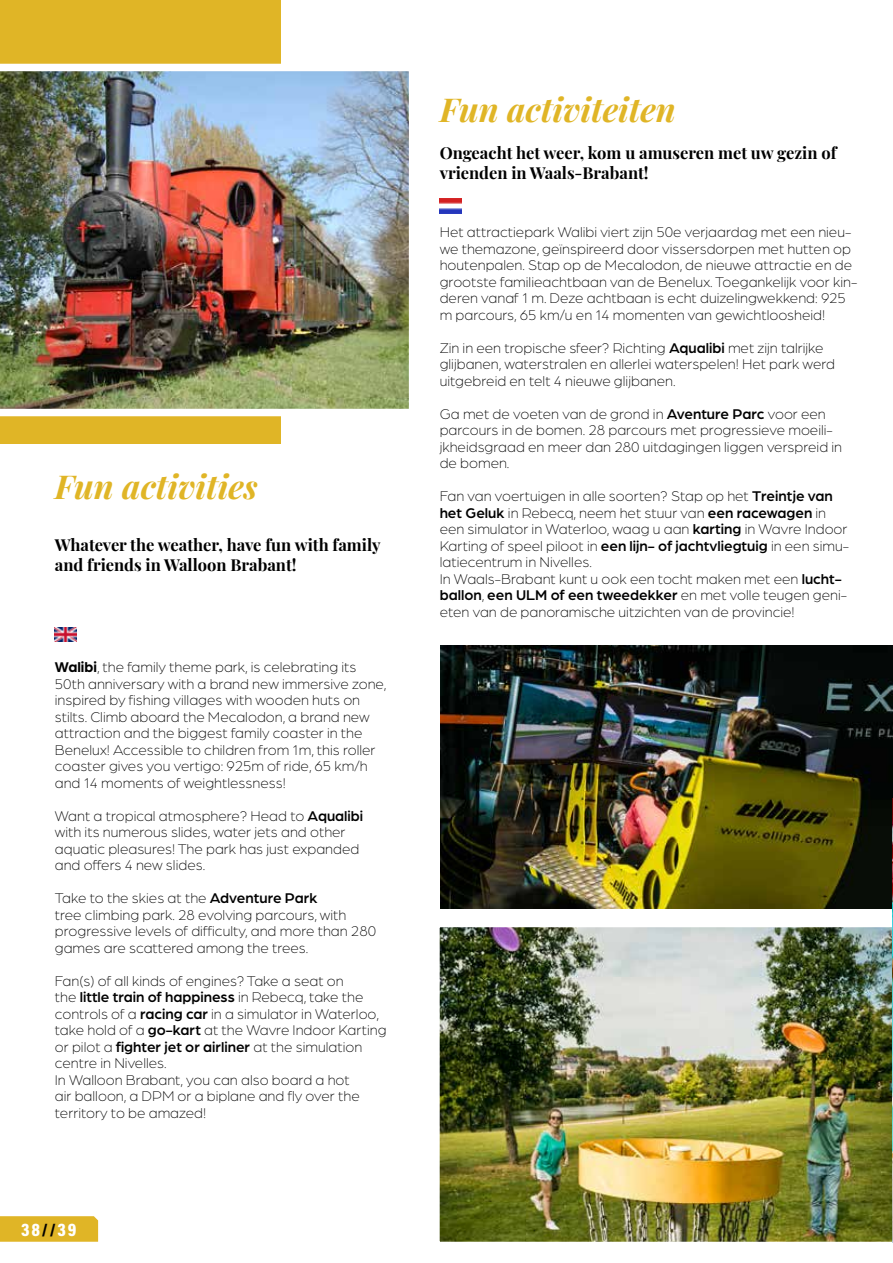
<style>
.page{position:relative;width:893px;height:1263px;background:#fff}
.page>*{position:absolute;margin:0;border:0;box-sizing:border-box;transform-origin:0 0}
.t1{font:italic 700 33px "Playfair Display";color:#e0b526}
.t2{font:900 18px "Acumin Pro Cond";color:#fff}
.t3{font:700 16.5px/19.8px "Playfair Display";color:#000}
.t4{font:300 15px/16.5px "Arboria";color:#000}
.s1{font-weight:700}
.s2{font-weight:500}
.s3{color:#000}
</style>
<div class="page">
<div style="left:0;top:0;width:281px;height:443px;background:#e0b526"></div>
<img style="left:0;top:63px;width:409px;height:354px">
<img style="left:439px;top:927px;width:454px;height:316px">
<img style="left:440px;top:198px;width:22px;height:15px">
<img style="left:55px;top:628px;width:22px;height:13px">
<svg style="left:0;top:1216px;width:98px;height:26px;background:#e0b62a"></svg>
<img style="left:440px;top:646px;width:453px;height:262px">
<img style="left:892px;top:799px;width:1px;height:443px">
<h1 class="t1" style="left:55px;top:460px;width:204px">Fun activities</h1>
<p class="t3" style="left:55px;top:533px;width:327px">Whatever the weather, have fun with family and friends in Walloon Brabant!</p>
<p class="t4" style="left:55px;top:658px;width:333px"><span class="s1">Walibi</span>, the family theme park, is celebrating its 50th anniversary with a brand new immersive zone, inspired by fishing villages with wooden huts on stilts. Climb aboard the Mecalodon, a brand new attraction and the biggest family coaster in the Benelux! Accessible to children from 1m, this roller coaster gives you vertigo: 925m of ride, 65 km/h and 14 moments of weightlessness!</p>
<p class="t4" style="left:55px;top:807px;width:310px">Want a tropical atmosphere? Head to <span class="s2">Aqualibi </span>with its numerous slides, water jets and other aquatic pleasures! The park has just expanded and offers 4 new slides.</p>
<p class="t4" style="left:55px;top:889px;width:323px">Take to the skies at the <span class="s2">Adventure Park<br></span>tree climbing park. 28 evolving parcours, with progressive levels of difficulty, and more than 280 games are scattered among the trees.</p>
<p class="t4" style="left:55px;top:972px;width:333px">Fan(s) of all kinds of engines? Take a seat on<br>the <span class="s2">little train of happiness</span> in Rebecq, take the controls of a <span class="s2">racing car</span> in a simulator in Waterloo, take hold of a <span class="s2">go-kart</span> at the Wavre Indoor Karting or pilot a <span class="s2">fighter jet or airliner</span> at the simulation centre in Nivelles.<br>In Walloon Brabant, you can also board a hot<br>air balloon, a DPM or a biplane and fly over the territory to be amazed!</p>
<p class="t2" style="left:21px;top:1217px;width:57px">38<span class="s3">//</span>39</p>
<h1 class="t1" style="left:440px;top:83px;width:238px">Fun activiteiten</h1>
<p class="t3" style="left:440px;top:142px;width:398px">Ongeacht het weer, kom u amuseren met uw gezin of vrienden in Waals-Brabant!</p>
<p class="t4" style="left:440px;top:223px;width:419px">Het attractiepark Walibi viert zijn 50e verjaardag met een nieu&shy;we themazone, geïnspireerd door vissersdorpen met hutten op houtenpalen. Stap op de Mecalodon, de nieuwe attractie en de grootste familieachtbaan van de Benelux. Toegankelijk voor kin&shy;deren vanaf 1 m. Deze achtbaan is echt duizelingwekkend: 925 m parcours, 65 km/u en 14 momenten van gewichtloosheid!</p>
<p class="t4" style="left:440px;top:339px;width:397px">Zin in een tropische sfeer? Richting <span class="s2">Aqualibi</span> met zijn talrijke glijbanen, waterstralen en allerlei waterspelen! Het park werd uitgebreid en telt 4 nieuwe glijbanen.</p>
<p class="t4" style="left:440px;top:405px;width:404px">Ga met de voeten van de grond in <span class="s2">Aventure Parc</span> voor een parcours in de bomen. 28 parcours met progressieve moeili&shy;jkheidsgraad en meer dan 280 uitdagingen liggen verspreid in de bomen.</p>
<p class="t4" style="left:440px;top:487px;width:411px">Fan van voertuigen in alle soorten? Stap op het <span class="s2">Treintje van het Geluk</span> in Rebecq, neem het stuur van <span class="s2">een racewagen</span> in een simulator in Waterloo, waag u aan <span class="s2">karting</span> in Wavre Indoor Karting of speel piloot in <span class="s2">een lijn- of jachtvliegtuig</span> in een simu&shy;latiecentrum in Nivelles.<br>In Waals-Brabant kunt u ook een tocht maken met een <span class="s2">lucht&shy;ballon</span>, <span class="s2">een ULM of een tweedekker</span> en met volle teugen geni&shy;eten van de panoramische uitzichten van de provincie!</p>
</div>
